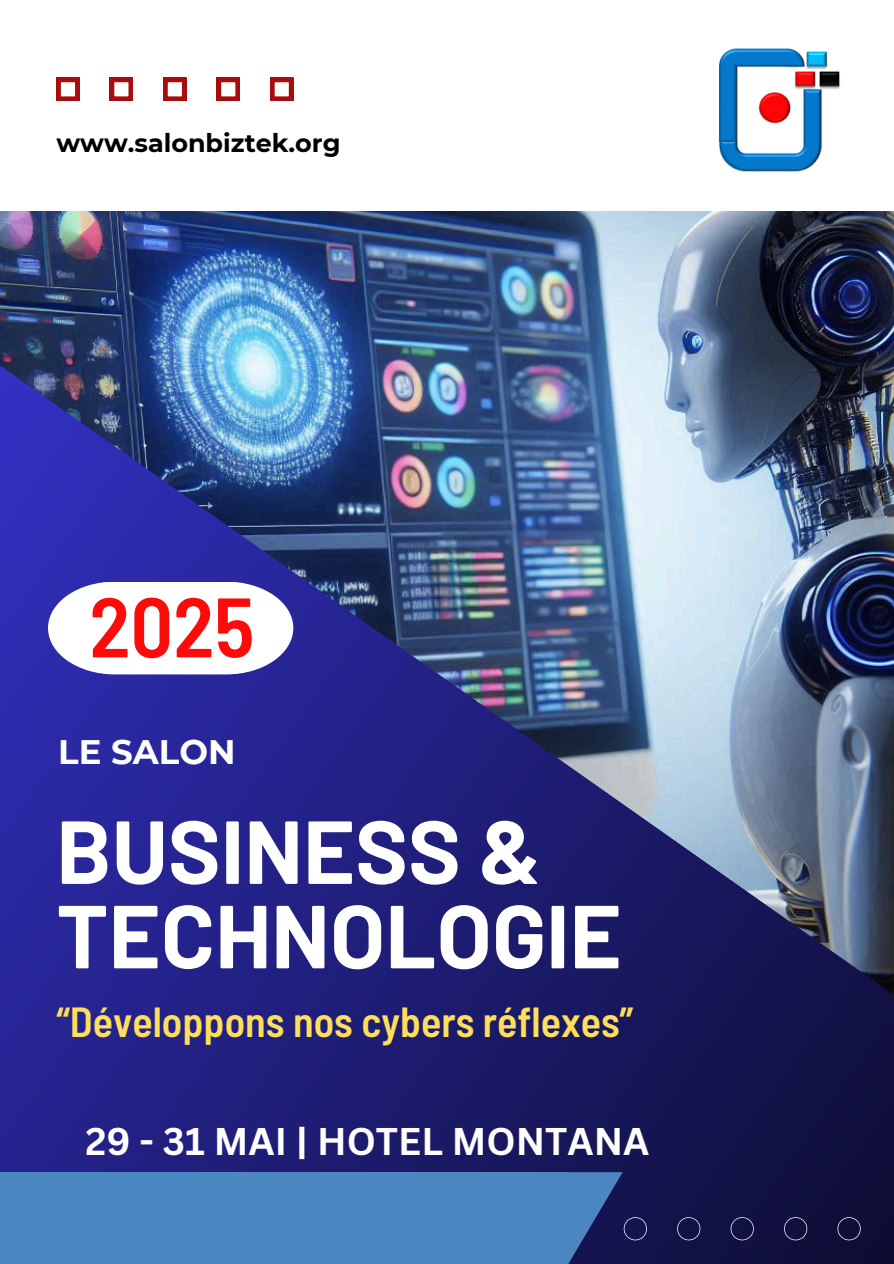
<style>
.page{position:relative;width:894px;height:1264px;background:#fff}
.page>*{position:absolute;margin:0;border:0;box-sizing:border-box;transform-origin:0 0}
.t1{font:700 89.25px/84.3px "Barlow";color:#fff}
.t2{font:600 semi-condensed 84px "Barlow";color:#fb0b0a}
.t3{font:600 semi-condensed 42px "Barlow";color:#ffde59}
.t4{font:700 37.65px "Canva Sans";color:#fff}
.t5{font:700 33.9px "Montserrat";color:#fff}
.t6{font:700 25.5px "Montserrat";color:#000}
</style>
<div class="page">
<img style="left:0;top:212px;width:893px;height:120px">
<img style="left:0;top:332px;width:893px;height:931px">
<img style="left:719px;top:49px;width:121px;height:122px">
<div style="left:0;top:1172px;width:567px;height:91px;background:#4d87c2"></div>
<svg style="left:837px;top:1217px;width:23px;height:23px"></svg>
<svg style="left:783px;top:1217px;width:24px;height:23px"></svg>
<svg style="left:730px;top:1217px;width:23px;height:23px"></svg>
<svg style="left:677px;top:1217px;width:23px;height:23px"></svg>
<svg style="left:567px;top:1172px;width:79px;height:91px;background:#2a3f79"></svg>
<svg style="left:270px;top:78px;width:23px;height:23px"></svg>
<svg style="left:217px;top:78px;width:23px;height:23px"></svg>
<svg style="left:163px;top:78px;width:23px;height:23px"></svg>
<svg style="left:110px;top:78px;width:23px;height:23px"></svg>
<svg style="left:56px;top:78px;width:23px;height:23px"></svg>
<svg style="left:48px;top:581px;width:245px;height:93px"></svg>
<p class="t6" style="left:56px;top:128px;width:286px">www.salonbiztek.org</p>
<p class="t2" style="left:89px;top:573px;width:166px">2025</p>
<p class="t5" style="left:58px;top:731px;width:179px">LE SALON</p>
<p class="t1" style="left:56px;top:806px;width:566px">BUSINESS &amp;<br>TECHNOLOGIE</p>
<p class="t3" style="left:56px;top:994px;width:578px">“Développons nos cybers réflexes”</p>
<p class="t4" style="left:85px;top:1114px;width:565px">29 - 31 MAI | HOTEL MONTANA</p>
</div>
